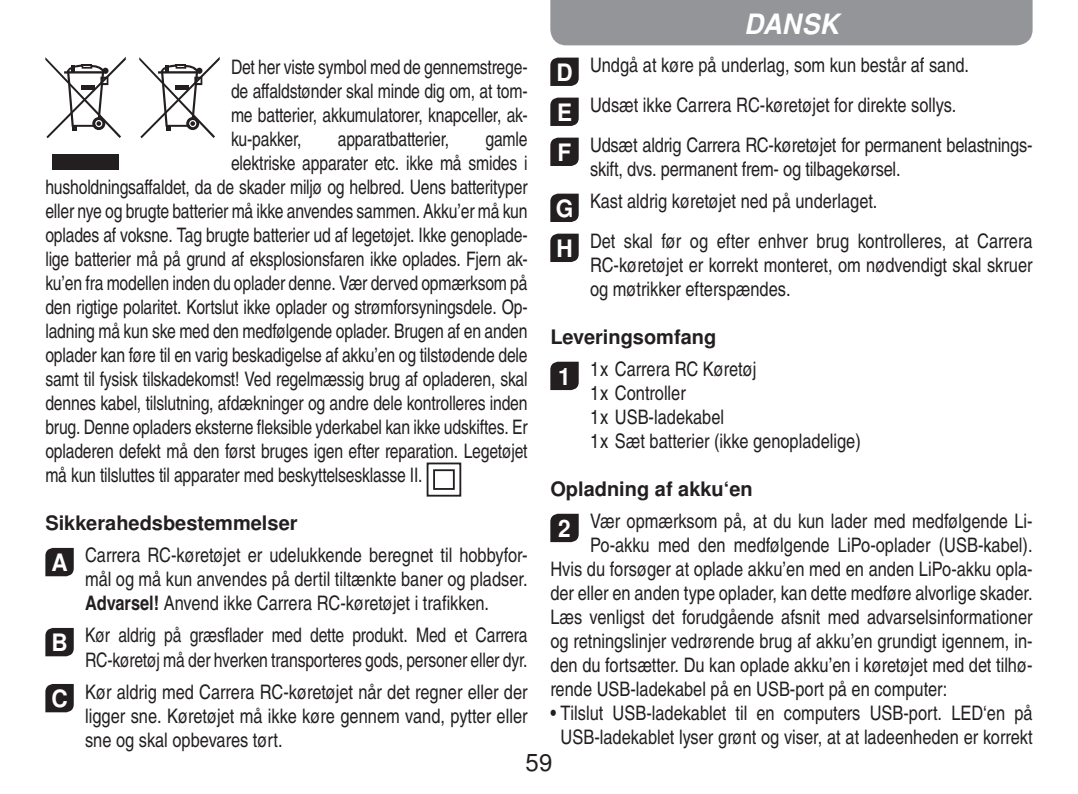
<style>
.page{position:relative;width:1078px;height:794px;background:#fff}
.page>*{position:absolute;margin:0;border:0;box-sizing:border-box;transform-origin:0 0}
.t1{font:italic 700 28px "Nimbus San LOT";letter-spacing:.015em;color:#fff;scale:.94 1}
.t2{font:24px "Nimbus San LOT";color:#231f20}
.t3{font:20px/24px "Nimbus San LOT Reg Con";letter-spacing:-.01em;color:#231f20;text-align:justify}
.t4{font:20px/24px "Nimbus San LOT Reg Con";letter-spacing:-.01em;color:#231f20;text-align:justify;scale:.96 1}
.t5{font:700 20px "Nimbus San LOT";color:#231f20}
.s1{font-family:"Nimbus San LOT";font-weight:700;font-size:24px;color:#fff}
.s2{font-family:"Nimbus San LOT Bol Con"}
</style>
<div class="page">
<div style="left:52px;top:154px;width:66px;height:16px;background:#231f20"></div>
<svg style="left:45px;top:57px;width:81px;height:81px"></svg>
<svg style="left:139px;top:57px;width:81px;height:81px"></svg>
<svg style="left:426px;top:462px;width:36px;height:35px"></svg>
<svg style="left:45px;top:548px;width:29px;height:28px"></svg>
<svg style="left:45px;top:628px;width:29px;height:28px"></svg>
<svg style="left:45px;top:684px;width:29px;height:28px"></svg>
<svg style="left:550px;top:58px;width:28px;height:28px"></svg>
<svg style="left:550px;top:98px;width:28px;height:28px"></svg>
<svg style="left:550px;top:138px;width:28px;height:28px"></svg>
<svg style="left:550px;top:194px;width:28px;height:28px"></svg>
<svg style="left:550px;top:234px;width:28px;height:28px"></svg>
<svg style="left:550px;top:362px;width:28px;height:28px"></svg>
<svg style="left:550px;top:514px;width:28px;height:28px"></svg>
<div style="left:550px;top:0;width:482px;height:45px;background:#939598"></div>
<h1 class="t1" style="left:743px;top:8px;width:102px">DANSK</h1>
<p class="t3" style="left:556px;top:45px;width:477px;line-height:40px;text-align:left"><span class="s1">D</span> Undgå at køre på underlag, som kun består af sand.<br><span class="s1">E</span> Udsæt ikke Carrera RC-køretøjet for direkte sollys.<br><span class="s1">F</span> Udsæt aldrig Carrera RC-køretøjet for permanent belastnings-</p>
<p class="t3" style="left:555px;top:153px;width:346px;line-height:32px;text-indent:34px">skift, dvs. permanent frem- og tilbagekørsel.<br><span class="s1">G</span> Kast aldrig køretøjet ned på underlaget.</p>
<p class="t3" style="left:590px;top:229px;width:444px;text-indent:-34px"><span class="s1">H</span> Det skal før og efter enhver brug kontrolleres, at Carrera RC-køretøjet er korrekt monteret, om nødvendigt skal skruer og møtrikker efterspændes.</p>
<p class="t5" style="left:550px;top:325px;width:167px">Leveringsomfang</p>
<p class="t3" style="left:590px;top:357px;width:272px;text-align:left;text-indent:-32px"><span class="s1">1</span> 1x Carrera RC Køretøj<br>1x Controller<br>1x USB-ladekabel<br>1x Sæt batterier (ikke genopladelige)</p>
<p class="t5" style="left:550px;top:477px;width:204px">Opladning af akku‘en</p>
<p class="t3" style="left:558px;top:509px;width:475px"><span class="s1">2</span> Vær opmærksom på, at du kun lader med medfølgende Li-</p>
<p class="t3" style="left:590px;top:533px;width:444px">Po-akku med den medfølgende LiPo-oplader (USB-kabel).</p>
<p class="t3" style="left:550px;top:557px;width:483px">Hvis du forsøger at oplade akku’en med en anden LiPo-akku opla-</p>
<p class="t3" style="left:550px;top:581px;width:483px">der eller en anden type oplader, kan dette medføre alvorlige skader.</p>
<p class="t3" style="left:550px;top:605px;width:483px">Læs venligst det forudgående afsnit med advarselsinformationer</p>
<p class="t3" style="left:550px;top:629px;width:483px">og retningslinjer vedrørende brug af akku’en grundigt igennem, in-</p>
<p class="t3" style="left:550px;top:653px;width:483px">den du fortsætter. Du kan oplade akku’en i køretøjet med det tilhø-</p>
<p class="t3" style="left:550px;top:677px;width:398px">rende USB-ladekabel på en USB-port på en computer:</p>
<p class="t3" style="left:550px;top:701px;width:483px;text-align:center">• Tilslut USB-ladekablet til en computers USB-port. LED‘en på<br>USB-ladekablet lyser grønt og viser, at at ladeenheden er korrekt</p>
<p class="t2" style="left:525px;top:748px;width:28px">59</p>
<p class="t4" style="left:231px;top:56px;width:310px">Det her viste symbol med de gennemstrege&shy;de affaldstønder skal minde dig om, at tom&shy;me batterier, akkumulatorer, knapceller, ak&shy;ku-pakker,</p>
<p class="t4" style="left:338px;top:128px;width:117px">apparatbatterier,</p>
<p class="t4" style="left:485px;top:128px;width:45px">gamle</p>
<p class="t4" style="left:231px;top:152px;width:310px">elektriske apparater etc. ikke må smides i</p>
<p class="t4" style="left:45px;top:176px;width:503px">husholdningsaffaldet, da de skader miljø og helbred. Uens batterityper</p>
<p class="t4" style="left:45px;top:200px;width:503px">eller nye og brugte batterier må ikke anvendes sammen. Akku’er må kun</p>
<p class="t4" style="left:45px;top:224px;width:503px">oplades af voksne. Tag brugte batterier ud af legetøjet. Ikke genoplade-</p>
<p class="t4" style="left:45px;top:248px;width:503px">lige batterier må på grund af eksplosionsfaren ikke oplades. Fjern ak-</p>
<p class="t4" style="left:45px;top:272px;width:503px">ku’en fra modellen inden du oplader denne. Vær derved opmærksom på</p>
<p class="t4" style="left:45px;top:296px;width:503px">den rigtige polaritet. Kortslut ikke oplader og strømforsyningsdele. Op-</p>
<p class="t4" style="left:45px;top:320px;width:503px">ladning må kun ske med den medfølgende oplader. Brugen af en anden</p>
<p class="t4" style="left:45px;top:344px;width:503px">oplader kan føre til en varig beskadigelse af akku’en og tilstødende dele</p>
<p class="t4" style="left:45px;top:368px;width:503px">samt til fysisk tilskadekomst! Ved regelmæssig brug af opladeren, skal</p>
<p class="t4" style="left:45px;top:392px;width:503px">dennes kabel, tilslutning, afdækninger og andre dele kontrolleres inden</p>
<p class="t4" style="left:45px;top:416px;width:503px">brug. Denne opladers eksterne fleksible yderkabel kan ikke udskiftes. Er</p>
<p class="t4" style="left:45px;top:440px;width:503px">opladeren defekt må den først bruges igen efter reparation. Legetøjet</p>
<p class="t4" style="left:45px;top:464px;width:394px">må kun tilsluttes til apparater med beskyttelsesklasse II.</p>
<p class="t5" style="left:45px;top:511px;width:254px">Sikkerahedsbestemmelser</p>
<p class="t3" style="left:85px;top:544px;width:444px;text-indent:-34px"><span class="s1">A</span> Carrera RC-køretøjet er udelukkende beregnet til hobbyfor&shy;mål og må kun anvendes på dertil tiltænkte baner og pladser.<br><span class="s2">Advarsel!</span> Anvend ikke Carrera RC-køretøjet i trafikken.</p>
<p class="t4" style="left:51px;top:624px;width:497px;text-align:right"><span class="s1">B</span> Kør aldrig på græsflader med dette produkt. Med et Carrera<br>RC-køretøj må der hverken transporteres gods, personer eller dyr.</p>
<p class="t3" style="left:85px;top:680px;width:444px;text-indent:-34px"><span class="s1">C</span> Kør aldrig med Carrera RC-køretøjet når det regner eller der ligger sne. Køretøjet må ikke køre gennem vand, pytter eller sne og skal opbevares tørt.</p>
</div>
